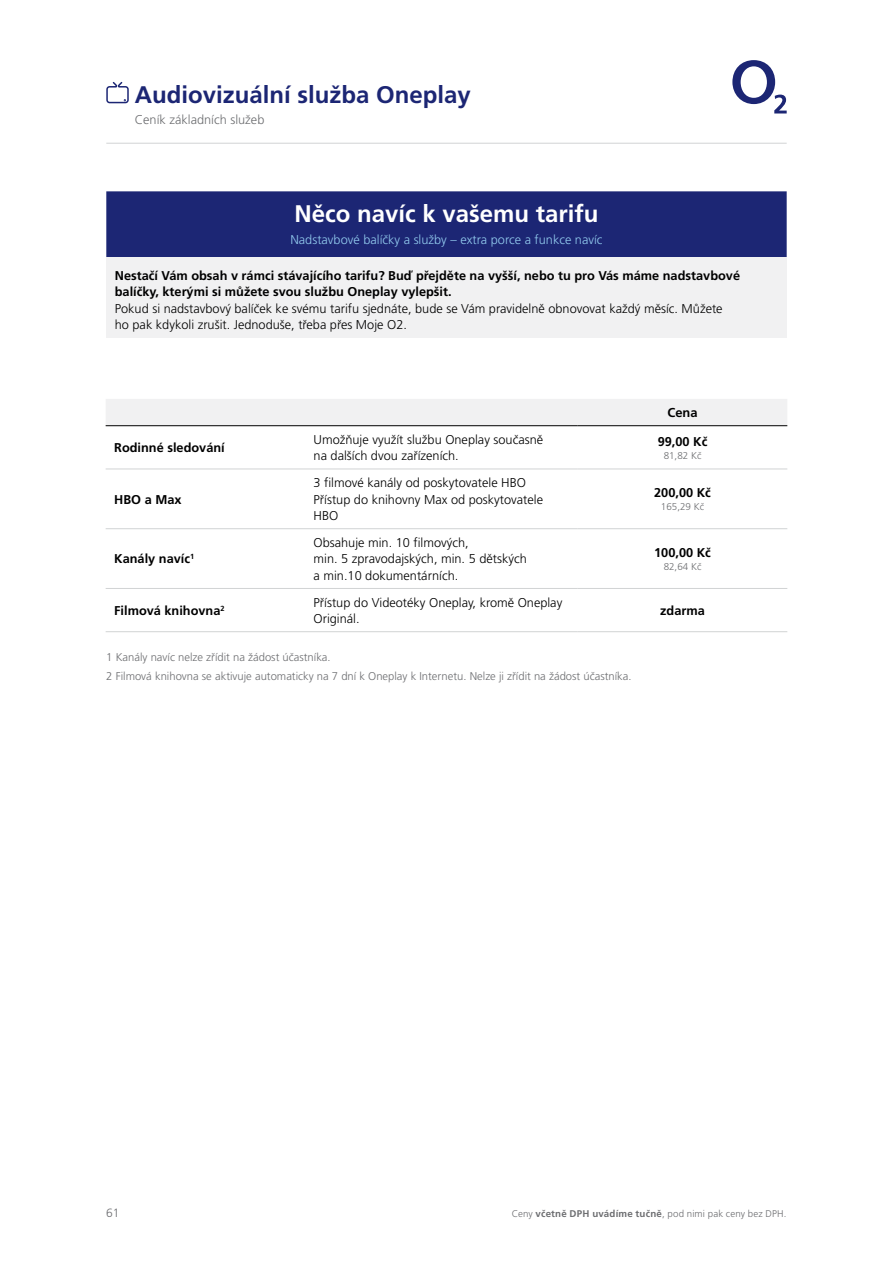
<style>
.page{position:relative;width:893px;height:1263px;background:#fff}
.page>*{position:absolute;margin:0;border:0;box-sizing:border-box;transform-origin:0 0}
.t1{font:700 24px "Frutiger CE";color:#1c2674}
.t2{font:700 24px "Frutiger CE";color:#fff}
.t3{font:700 12.9px "Frutiger CE";color:#000}
.t4{font:300 12.75px/16.5px "Frutiger CE";color:#000}
.t5{font:700 12.75px/16.5px "Frutiger CE";color:#000}
.t6{font:300 12.75px "Frutiger CE";color:#91c9ed}
.t7{font:300 12.75px "Frutiger CE";color:#6d6e71}
.t8{font:300 12px "Frutiger CE";color:#6d6e71}
.t9{font:300 11.25px/19.2px "Frutiger CE";color:#6d6e71}
.t10{font:300 9.9px "Frutiger CE";color:#6d6e71}
.t11{font:300 9.75px "Frutiger CE";letter-spacing:.01em;color:#6d6e71}
.s1{font-weight:700}
</style>
<div class="page">
<svg style="left:732px;top:60px;width:55px;height:53px"></svg>
<hr style="left:106px;top:143px;width:681px;height:1px;background:#d1d3d4">
<svg style="left:106px;top:81px;width:23px;height:23px"></svg>
<div style="left:106px;top:191px;width:681px;height:66px;background:#1c2674"></div>
<div style="left:106px;top:257px;width:681px;height:80px;background:#f1f1f2"></div>
<div style="left:106px;top:399px;width:681px;height:26px;background:#f1f1f2"></div>
<hr style="left:106px;top:425px;width:199px;height:1px;background:#000">
<hr style="left:305px;top:425px;width:273px;height:1px;background:#000">
<hr style="left:578px;top:425px;width:209px;height:1px;background:#000">
<hr style="left:106px;top:469px;width:199px;height:1px;background:#d1d3d4">
<hr style="left:305px;top:469px;width:273px;height:1px;background:#d1d3d4">
<hr style="left:578px;top:469px;width:209px;height:1px;background:#d1d3d4">
<hr style="left:106px;top:528px;width:199px;height:1px;background:#d1d3d4">
<hr style="left:305px;top:528px;width:273px;height:1px;background:#d1d3d4">
<hr style="left:578px;top:528px;width:209px;height:1px;background:#d1d3d4">
<hr style="left:106px;top:588px;width:199px;height:1px;background:#d1d3d4">
<hr style="left:305px;top:588px;width:273px;height:1px;background:#d1d3d4">
<hr style="left:578px;top:588px;width:209px;height:1px;background:#d1d3d4">
<hr style="left:106px;top:631px;width:199px;height:1px;background:#d1d3d4">
<hr style="left:305px;top:631px;width:273px;height:1px;background:#d1d3d4">
<hr style="left:578px;top:631px;width:209px;height:1px;background:#d1d3d4">
<h1 class="t1" style="left:135px;top:81px;width:338px">Audiovizuální služba Oneplay</h1>
<p class="t7" style="left:135px;top:112px;width:131px">Ceník základních služeb</p>
<h1 class="t2" style="left:294px;top:200px;width:306px">Něco navíc k vašemu tarifu</h1>
<p class="t6" style="left:290px;top:233px;width:314px">Nadstavbové balíčky a služby – extra porce a funkce navíc</p>
<p class="t5" style="left:115px;top:267px;width:627px">Nestačí Vám obsah v rámci stávajícího tarifu? Buď přejděte na vyšší, nebo tu pro Vás máme nadstavbové balíčky, kterými si můžete svou službu Oneplay vylepšit.</p>
<p class="t4" style="left:115px;top:300px;width:609px">Pokud si nadstavbový balíček ke svému tarifu sjednáte, bude se Vám pravidelně obnovovat každý měsíc. Můžete ho pak kdykoli zrušit. Jednoduše, třeba přes Moje O2.</p>
<p class="t3" style="left:667px;top:405px;width:32px">Cena</p>
<p class="t5" style="left:114px;top:439px;width:112px">Rodinné sledování</p>
<p class="t4" style="left:314px;top:431px;width:231px">Umožňuje využít službu Oneplay současně na dalších dvou zařízeních.</p>
<p class="t5" style="left:658px;top:433px;width:51px">99,00 Kč</p>
<p class="t10" style="left:664px;top:449px;width:39px">81,82 Kč</p>
<p class="t5" style="left:114px;top:491px;width:69px">HBO a Max</p>
<p class="t5" style="left:114px;top:551px;width:81px">Kanály navíc<sup>1</sup></p>
<p class="t4" style="left:314px;top:474px;width:231px">3 filmové kanály od poskytovatele HBO<br>Přístup do knihovny Max od poskytovatele<br>HBO</p>
<p class="t5" style="left:654px;top:484px;width:58px">200,00 Kč</p>
<p class="t10" style="left:661px;top:501px;width:45px">165,29 Kč</p>
<p class="t4" style="left:314px;top:534px;width:215px">Obsahuje min. 10 filmových,<br>min. 5 zpravodajských, min. 5 dětských a min.10 dokumentárních.</p>
<p class="t5" style="left:654px;top:544px;width:58px">100,00 Kč</p>
<p class="t10" style="left:664px;top:561px;width:39px">82,64 Kč</p>
<p class="t5" style="left:114px;top:602px;width:112px">Filmová knihovna<sup>2</sup></p>
<p class="t4" style="left:314px;top:594px;width:250px">Přístup do Videotéky Oneplay, kromě Oneplay<br>Originál.</p>
<p class="t5" style="left:660px;top:602px;width:46px">zdarma</p>
<p class="t9" style="left:106px;top:648px;width:527px">1 Kanály navíc nelze zřídit na žádost účastníka.<br>2 Filmová knihovna se aktivuje automaticky na 7 dní k Oneplay k Internetu. Nelze ji zřídit na žádost účastníka.</p>
<p class="t8" style="left:106px;top:1206px;width:15px">61</p>
<p class="t11" style="left:512px;top:1208px;width:276px">Ceny <span class="s1">včetně DPH uvádíme tučně</span>, pod nimi pak ceny bez DPH.</p>
</div>
